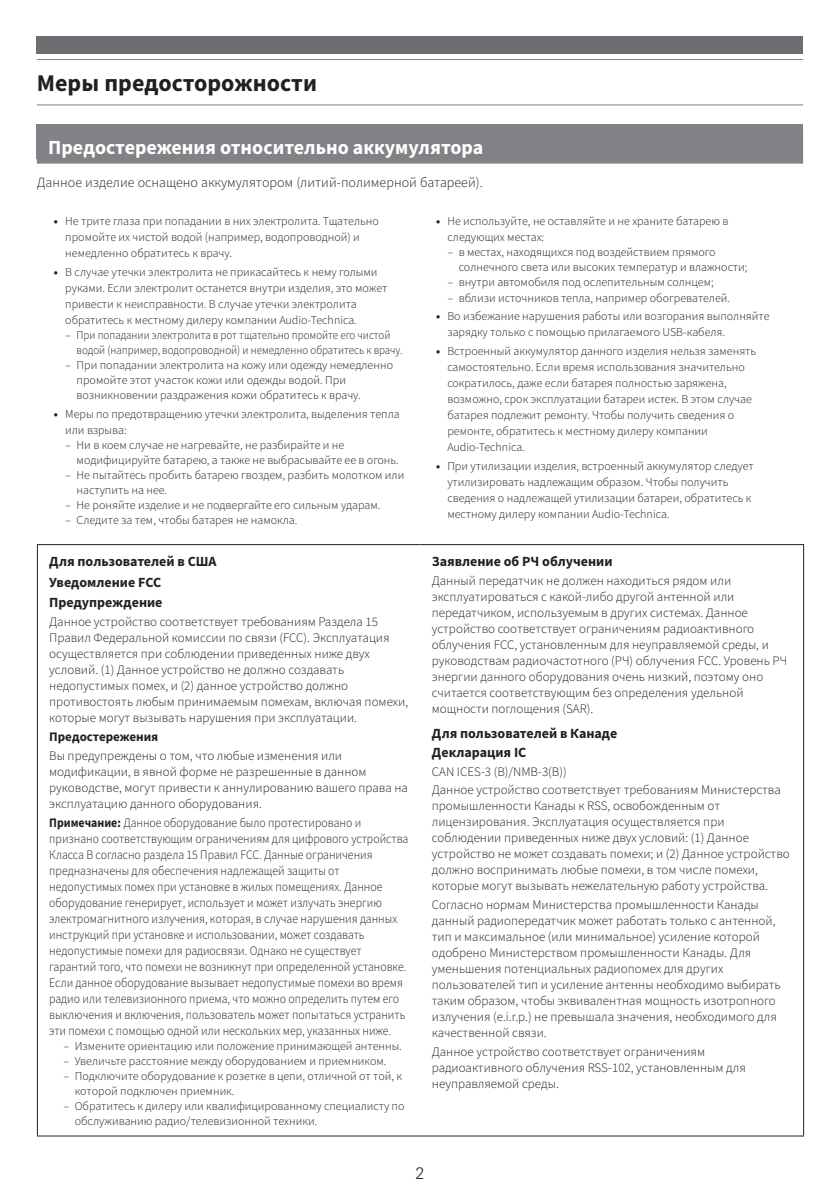
<style>
.page{position:relative;width:840px;height:1191px;background:#fff}
.page>*{position:absolute;margin:0;border:0;box-sizing:border-box;transform-origin:0 0}
.t1{font:700 24px "Source Sans Pro";color:#231f20}
.t2{font:700 20px "Source Sans Pro";color:#fff}
.t3{font:300 16px "Univers Next Pro";color:#231f20}
.t4{font:700 14px/20.4px "Source Sans Pro";color:#231f20}
.t5{font:300 14px "Source Sans Pro";color:#231f20}
.t6{font:300 13px/16px "Source Sans Pro";color:#231f20}
.t7{font:300 13px/16px "Source Sans Pro";color:#231f20;scale:.91 1}
.t8{font:700 13px "Source Sans Pro";color:#231f20}
.t9{font:300 12px/16px "Source Sans Pro";color:#231f20}
.s1{font-weight:700}
</style>
<div class="page">
<hr style="left:37px;top:104px;width:765px;height:1px;background:#808285">
<hr style="left:37px;top:59px;width:765px;height:1px;background:#808285">
<div style="left:37px;top:37px;width:765px;height:17px;background:#6d6e71"></div>
<hr style="left:37px;top:544px;width:383px;height:1px;background:#231f20">
<hr style="left:37px;top:545px;width:1px;height:590px;background:#231f20">
<hr style="left:420px;top:544px;width:383px;height:1px;background:#231f20">
<hr style="left:802px;top:545px;width:1px;height:590px;background:#231f20">
<hr style="left:37px;top:1135px;width:383px;height:1px;background:#231f20">
<hr style="left:420px;top:1135px;width:383px;height:1px;background:#231f20">
<div style="left:37px;top:125px;width:765px;height:34px;background:#808285"></div>
<div style="left:37px;top:130px;width:765px;height:34px;background:#808285"></div>
<h1 class="t1" style="left:37px;top:74px;width:281px">Меры предосторожности</h1>
<h2 class="t2" style="left:48px;top:139px;width:436px">Предостережения относительно аккумулятора</h2>
<p class="t5" style="left:37px;top:176px;width:447px">Данное изделие оснащено аккумулятором (литий-полимерной батареей).</p>
<p class="t9" style="left:65px;top:214px;width:315px;text-indent:-11px"><span class="s1">•</span> Не трите глаза при попадании в них электролита. Тщательно промойте их чистой водой (например, водопроводной) и немедленно обратитесь к врачу.</p>
<p class="t9" style="left:65px;top:265px;width:323px;text-indent:-11px"><span class="s1">•</span> В случае утечки электролита не прикасайтесь к нему голыми руками. Если электролит останется внутри изделия, это может привести к неисправности. В случае утечки электролита обратитесь к местному дилеру компании Audio-Technica.</p>
<p class="t9" style="left:77px;top:328px;width:327px;line-height:15px;text-indent:-11px">– При попадании электролита в рот тщательно промойте его чистой водой (например, водопроводной) и немедленно обратитесь к врачу.</p>
<p class="t9" style="left:77px;top:358px;width:318px;line-height:15px;text-indent:-11px">– При попадании электролита на кожу или одежду немедленно промойте этот участок кожи или одежды водой. При возникновении раздражения кожи обратитесь к врачу.</p>
<p class="t9" style="left:65px;top:406px;width:336px;text-indent:-11px"><span class="s1">•</span> Меры по предотвращению утечки электролита, выделения тепла или взрыва:</p>
<p class="t9" style="left:77px;top:438px;width:323px;line-height:15px;text-indent:-11px">– Ни в коем случае не нагревайте, не разбирайте и не модифицируйте батарею, а также не выбрасывайте ее в огонь.</p>
<p class="t9" style="left:77px;top:468px;width:329px;line-height:15px;text-indent:-11px">– Не пытайтесь пробить батарею гвоздем, разбить молотком или наступить на нее.</p>
<p class="t9" style="left:65px;top:497px;width:316px">– Не роняйте изделие и не подвергайте его сильным ударам.</p>
<p class="t9" style="left:65px;top:512px;width:233px">– Следите за тем, чтобы батарея не намокла.</p>
<p class="t4" style="left:49px;top:552px;width:169px">Для пользователей в США<br>Уведомление FCC<br>Предупреждение</p>
<p class="t6" style="left:49px;top:614px;width:360px">Данное устройство соответствует требованиям Раздела 15<br>Правил Федеральной комиссии по связи (FCC). Эксплуатация осуществляется при соблюдении приведенных ниже двух условий. (1) Данное устройство не должно создавать недопустимых помех, и (2) данное устройство должно противостоять любым принимаемым помехам, включая помехи, которые могут вызывать нарушения при эксплуатации.</p>
<p class="t8" style="left:49px;top:731px;width:111px">Предостережения</p>
<p class="t6" style="left:49px;top:747px;width:360px">Вы предупреждены о том, что любые изменения или модификации, в явной форме не разрешенные в данном руководстве, могут привести к аннулированию вашего права на эксплуатацию данного оборудования.</p>
<p class="t7" style="left:49px;top:814px;width:396px"><span class="s1">Примечание:</span> Данное оборудование было протестировано и признано соответствующим ограничениям для цифрового устройства Класса B согласно раздела 15 Правил FCC. Данные ограничения предназначены для обеспечения надлежащей защиты от недопустимых помех при установке в жилых помещениях. Данное оборудование генерирует, использует и может излучать энергию электромагнитного излучения, которая, в случае нарушения данных инструкций при установке и использовании, может создавать недопустимые помехи для радиосвязи. Однако не существует гарантий того, что помехи не возникнут при определенной установке.<br>Если данное оборудование вызывает недопустимые помехи во время радио или телевизионного приема, что можно определить путем его выключения и включения, пользователь может попытаться устранить эти помехи с помощью одной или нескольких мер, указанных ниже.</p>
<p class="t9" style="left:63px;top:1038px;width:340px">– Измените ориентацию или положение принимающей антенны.</p>
<p class="t9" style="left:63px;top:1053px;width:324px">– Увеличьте расстояние между оборудованием и приемником.</p>
<p class="t9" style="left:75px;top:1068px;width:329px;line-height:15px;text-indent:-11px">– Подключите оборудование к розетке в цепи, отличной от той, к которой подключен приемник.</p>
<p class="t9" style="left:75px;top:1098px;width:331px;line-height:15px;text-indent:-11px">– Обратитесь к дилеру или квалифицированному специалисту по обслуживанию радио/телевизионной техники.</p>
<p class="t9" style="left:447px;top:214px;width:282px;text-indent:-11px"><span class="s1">•</span> Не используйте, не оставляйте и не храните батарею в следующих местах:</p>
<p class="t9" style="left:458px;top:245px;width:290px;line-height:15px;text-indent:-11px">– в местах, находящихся под воздействием прямого солнечного света или высоких температур и влажности;</p>
<p class="t9" style="left:447px;top:275px;width:268px">– внутри автомобиля под ослепительным солнцем;</p>
<p class="t9" style="left:447px;top:290px;width:284px">– вблизи источников тепла, например обогревателей.</p>
<p class="t9" style="left:447px;top:309px;width:323px;text-indent:-11px"><span class="s1">•</span> Во избежание нарушения работы или возгорания выполняйте зарядку только с помощью прилагаемого USB-кабеля.</p>
<p class="t9" style="left:447px;top:343px;width:310px;text-indent:-11px"><span class="s1">•</span> Встроенный аккумулятор данного изделия нельзя заменять самостоятельно. Если время использования значительно сократилось, даже если батарея полностью заряжена, возможно, срок эксплуатации батареи истек. В этом случае батарея подлежит ремонту. Чтобы получить сведения о ремонте, обратитесь к местному дилеру компании Audio-Technica.</p>
<p class="t9" style="left:447px;top:458px;width:308px;text-indent:-11px"><span class="s1">•</span> При утилизации изделия, встроенный аккумулятор следует утилизировать надлежащим образом. Чтобы получить сведения о надлежащей утилизации батареи, обратитесь к местному дилеру компании Audio-Technica.</p>
<p class="t4" style="left:431px;top:552px;width:182px">Заявление об РЧ облучении</p>
<p class="t6" style="left:431px;top:573px;width:357px">Данный передатчик не должен находиться рядом или эксплуатироваться с какой-либо другой антенной или передатчиком, используемым в других системах. Данное устройство соответствует ограничениям радиоактивного облучения FCC, установленным для неуправляемой среды, и руководствам радиочастотного (РЧ) облучения FCC. Уровень РЧ энергии данного оборудования очень низкий, поэтому оно считается соответствующим без определения удельной мощности поглощения (SAR).</p>
<p class="t4" style="left:431px;top:724px;width:187px;line-height:18.8px">Для пользователей в Канаде<br>Декларация IC</p>
<p class="t6" style="left:431px;top:762px;width:350px;line-height:18.8px">CAN ICES-3 (B)/NMB-3(B))<br>Данное устройство соответствует требованиям Министерства</p>
<p class="t6" style="left:431px;top:798px;width:359px">промышленности Канады к RSS, освобожденным от лицензирования. Эксплуатация осуществляется при соблюдении приведенных ниже двух условий: (1) Данное устройство не может создавать помехи; и (2) Данное устройство должно воспринимать любые помехи, в том числе помехи, которые могут вызывать нежелательную работу устройства.</p>
<p class="t6" style="left:431px;top:897px;width:350px">Согласно нормам Министерства промышленности Канады данный радиопередатчик может работать только с антенной, тип и максимальное (или минимальное) усиление которой одобрено Министерством промышленности Канады. Для уменьшения потенциальных радиопомех для других пользователей тип и усиление антенны необходимо выбирать таким образом, чтобы эквивалентная мощность изотропного излучения (e.i.r.p.) не превышала значения, необходимого для качественной связи.</p>
<p class="t6" style="left:431px;top:1044px;width:315px">Данное устройство соответствует ограничениям радиоактивного облучения RSS-102, установленным для неуправляемой среды.</p>
<h3 class="t3" style="left:415px;top:1166px;width:10px">2</h3>
</div>
